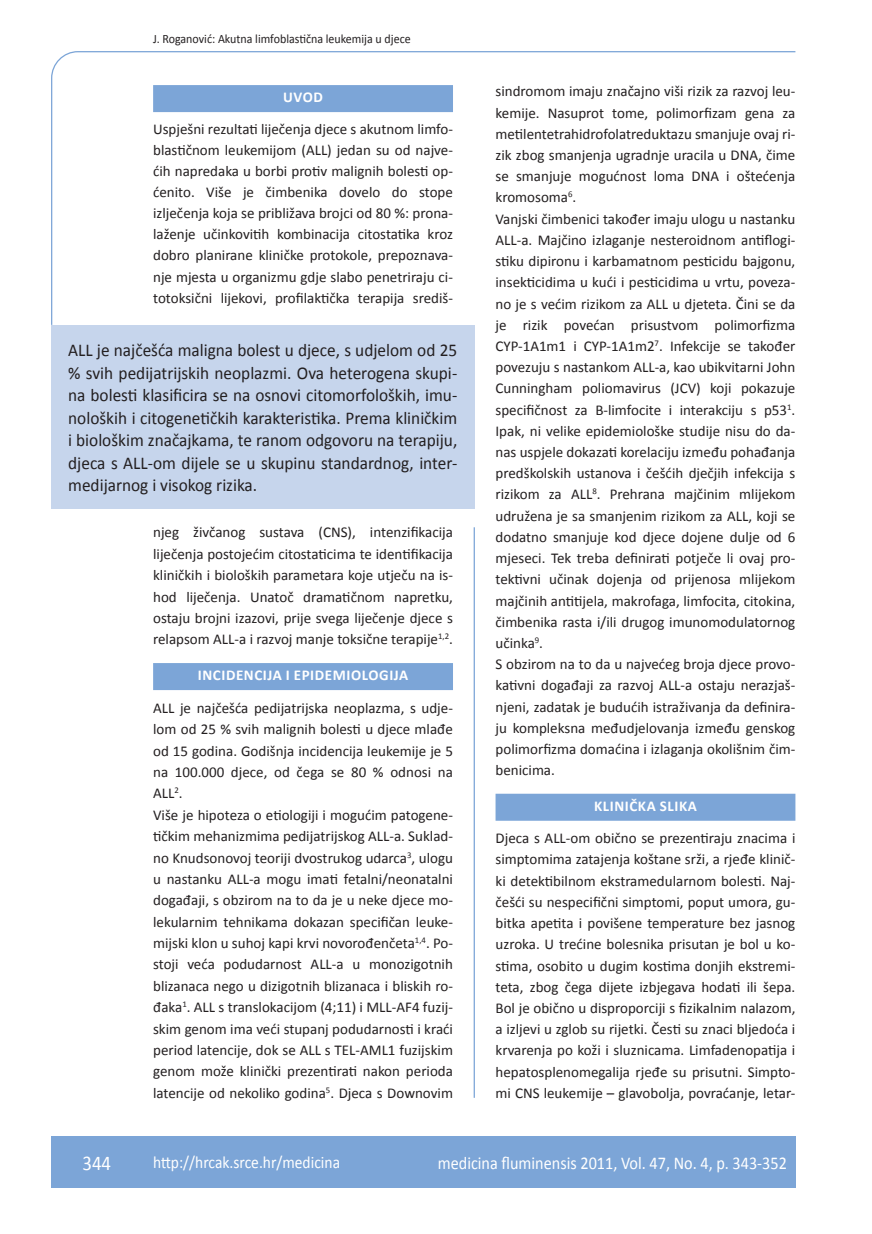
<style>
.page{position:relative;width:872px;height:1234px;background:#fff}
.page>*{position:absolute;margin:0;border:0;box-sizing:border-box;transform-origin:0 0}
.t1{font:21px "Calibri";color:#fff;scale:.9 1}
.anterfile{font:18px/22.5px "Calibri";color:#231f20;text-align:justify;scale:.96 1}
.t2{font:18px "Calibri";color:#fff;scale:.9 1}
.t3{font:17.25px "Calibri";color:#fff;scale:.9 1}
.osnovni_tekst{font:15px/21.1px "Calibri";color:#231f20;text-align:justify}
.naslov_ruler{font:700 15px "Calibri";letter-spacing:.04em;color:#fff}
.glava{font:12.75px "Calibri";color:#231f20;scale:.94 1}
</style>
<div class="page">
<svg style="left:51px;top:51px;width:745px;height:275px"></svg>
<hr style="left:473px;top:527px;width:2px;height:570px;background:#7ca5d7">
<div style="left:51px;top:1135px;width:744px;height:51px;background:#7ca5d7"></div>
<div style="left:153px;top:85px;width:300px;height:27px;background:#7ca5d7"></div>
<div style="left:495px;top:793px;width:300px;height:27px;background:#7ca5d7"></div>
<div style="left:51px;top:325px;width:423px;height:184px;background:#c6d5ec"></div>
<div style="left:153px;top:663px;width:300px;height:27px;background:#7ca5d7"></div>
<p class="glava" style="left:153px;top:30px;width:275px">J. Roganović: Akutna limfoblastična leukemija u djece</p>
<p class="naslov_ruler" style="left:283px;top:88px;width:41px">UVOD</p>
<p class="osnovni_tekst" style="left:153px;top:118px;width:301px">Uspješni rezultati liječenja djece s akutnom limfo&shy;blastičnom leukemijom (ALL) jedan su od najve&shy;ćih napredaka u borbi protiv malignih bolesti op&shy;ćenito. Više je čimbenika dovelo do stope izlječenja koja se približava brojci od 80 %: prona&shy;laženje učinkovitih kombinacija citostatika kroz dobro planirane kliničke protokole, prepoznava&shy;nje mjesta u organizmu gdje slabo penetriraju ci&shy;totoksični lijekovi, profilaktička terapija središ-</p>
<p class="anterfile" style="left:68px;top:338px;width:407px">ALL je najčešća maligna bolest u djece, s udjelom od 25 % svih pedijatrijskih neoplazmi. Ova heterogena skupi&shy;na bolesti klasificira se na osnovi citomorfoloških, imu&shy;noloških i citogenetičkih karakteristika. Prema kliničkim i biološkim značajkama, te ranom odgovoru na terapiju, djeca s ALL-om dijele se u skupinu standardnog, inter&shy;medijarnog i visokog rizika.</p>
<p class="osnovni_tekst" style="left:153px;top:521px;width:301px">njeg živčanog sustava (CNS), intenzifikacija liječenja postojećim citostaticima te identifikacija kliničkih i bioloških parametara koje utječu na is&shy;hod liječenja. Unatoč dramatičnom napretku, ostaju brojni izazovi, prije svega liječenje djece s relapsom ALL-a i razvoj manje toksične terapije<sup>1,2</sup>.</p>
<p class="naslov_ruler" style="left:198px;top:666px;width:212px">INCIDENCIJA I EPIDEMIOLOGIJA</p>
<p class="osnovni_tekst" style="left:153px;top:696px;width:301px">ALL je najčešća pedijatrijska neoplazma, s udje&shy;lom od 25 % svih malignih bolesti u djece mlađe od 15 godina. Godišnja incidencija leukemije je 5 na 100.000 djece, od čega se 80 % odnosi na ALL<sup>2</sup>.</p>
<p class="osnovni_tekst" style="left:153px;top:803px;width:301px">Više je hipoteza o etiologiji i mogućim patogene&shy;tičkim mehanizmima pedijatrijskog ALL-a. Suklad&shy;no Knudsonovoj teoriji dvostrukog udarca<sup>3</sup>, ulogu u nastanku ALL-a mogu imati fetalni/neonatalni događaji, s obzirom na to da je u neke djece mo&shy;lekularnim tehnikama dokazan specifičan leuke&shy;mijski klon u suhoj kapi krvi novorođenčeta<sup>1,4</sup>. Po&shy;stoji veća podudarnost ALL-a u monozigotnih blizanaca nego u dizigotnih blizanaca i bliskih ro&shy;đaka<sup>1</sup>. ALL s translokacijom (4;11) i MLL-AF4 fuzij&shy;skim genom ima veći stupanj podudarnosti i kraći period latencije, dok se ALL s TEL-AML1 fuzijskim genom može klinički prezentirati nakon perioda latencije od nekoliko godina<sup>5</sup>. Djeca s Downovim</p>
<p class="osnovni_tekst" style="left:495px;top:80px;width:301px">sindromom imaju značajno viši rizik za razvoj leu&shy;kemije. Nasuprot tome, polimorfizam gena za metilentetrahidrofolatreduktazu smanjuje ovaj ri&shy;zik zbog smanjenja ugradnje uracila u DNA, čime se smanjuje mogućnost loma DNA i oštećenja kromosoma<sup>6</sup>.</p>
<p class="osnovni_tekst" style="left:495px;top:207px;width:301px">Vanjski čimbenici također imaju ulogu u nastanku ALL-a. Majčino izlaganje nesteroidnom antiflogi&shy;stiku dipironu i karbamatnom pesticidu bajgonu, insekticidima u kući i pesticidima u vrtu, poveza&shy;no je s većim rizikom za ALL u djeteta. Čini se da je rizik povećan prisustvom polimorfizma CYP-1A1m1 i CYP-1A1m2<sup>7</sup>. Infekcije se također povezuju s nastankom ALL-a, kao ubikvitarni John Cunningham poliomavirus (JCV) koji pokazuje specifičnost za B-limfocite i interakciju s p53<sup>1</sup>.<br>Ipak, ni velike epidemiološke studije nisu do da&shy;nas uspjele dokazati korelaciju između pohađanja predškolskih ustanova i češćih dječjih infekcija s rizikom za ALL<sup>8</sup>. Prehrana majčinim mlijekom udružena je sa smanjenim rizikom za ALL, koji se dodatno smanjuje kod djece dojene dulje od 6 mjeseci. Tek treba definirati potječe li ovaj pro&shy;tektivni učinak dojenja od prijenosa mlijekom majčinih antitijela, makrofaga, limfocita, citokina, čimbenika rasta i/ili drugog imunomodulatornog učinka<sup>9</sup>.</p>
<p class="osnovni_tekst" style="left:495px;top:652px;width:301px">S obzirom na to da u najvećeg broja djece provo&shy;kativni događaji za razvoj ALL-a ostaju nerazjaš&shy;njeni, zadatak je budućih istraživanja da definira&shy;ju kompleksna međudjelovanja između genskog polimorfizma domaćina i izlaganja okolišnim čim&shy;benicima.</p>
<p class="naslov_ruler" style="left:594px;top:796px;width:104px">KLINIČKA SLIKA</p>
<p class="osnovni_tekst" style="left:495px;top:826px;width:301px">Djeca s ALL-om obično se prezentiraju znacima i simptomima zatajenja koštane srži, a rjeđe klinič&shy;ki detektibilnom ekstramedularnom bolesti. Naj&shy;češći su nespecifični simptomi, poput umora, gu&shy;bitka apetita i povišene temperature bez jasnog uzroka. U trećine bolesnika prisutan je bol u ko&shy;stima, osobito u dugim kostima donjih ekstremi&shy;teta, zbog čega dijete izbjegava hodati ili šepa.<br>Bol je obično u disproporciji s fizikalnim nalazom, a izljevi u zglob su rijetki. Česti su znaci bljedoća i krvarenja po koži i sluznicama. Limfadenopatija i hepatosplenomegalija rjeđe su prisutni. Simpto&shy;mi CNS leukemije – glavobolja, povraćanje, letar-</p>
<p class="t1" style="left:82px;top:1149px;width:33px">344</p>
<p class="t3" style="left:153px;top:1150px;width:209px">http://hrcak.srce.hr/medicina</p>
<p class="t2" style="left:438px;top:1151px;width:389px">medicina fluminensis 2011, Vol. 47, No. 4, p. 343-352</p>
</div>
